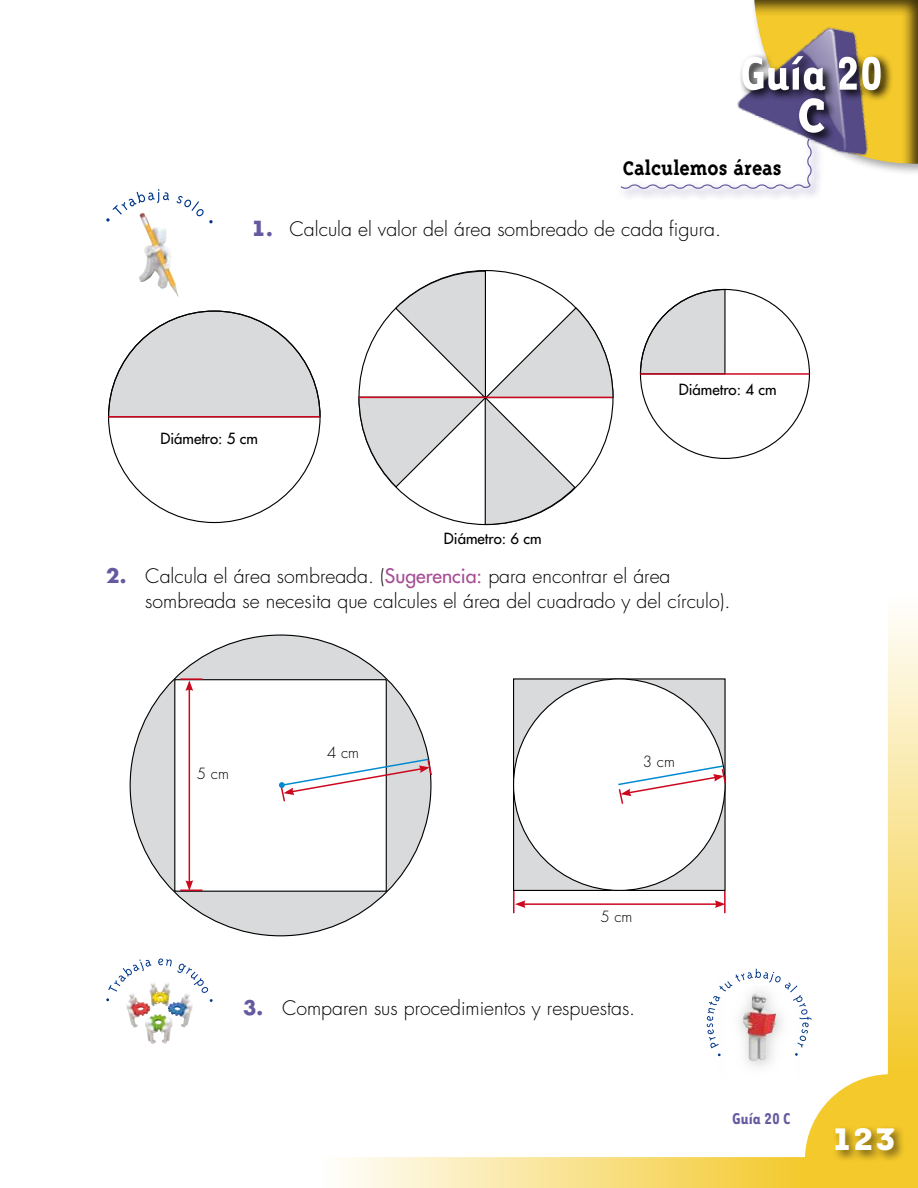
<style>
.page{position:relative;width:918px;height:1188px;background:#fff}
.page>*{position:absolute;margin:0;border:0;box-sizing:border-box;transform-origin:0 0}
.t1{font:700 54px "Tarzana Narrow";color:#fff}
.t2{font:800 54px "Triplex Serif";color:#fff}
.t3{font:700 36px "Tarzana Wide";color:#fff}
.t4{font:700 22.5px "Triplex Serif";color:#000}
.t5{font:300 19.5px/25.5px "Futura";color:#000}
.t6{font:700 18px "Tarzana Narrow";color:#655a9f}
.t7{font:15px "Futura";color:#000}
.t8{font:300 15px "Futura";color:#000}
.s1{font-family:"Tarzana Wide";font-weight:700;font-size:25.5px;color:#655a9f}
.s2{font-weight:700;color:#655a9f}
.s3{font-weight:400;color:#a64d94}
</style>
<div class="page">
<div style="left:618px;top:135px;width:206px;height:66px;background:#f2f2f7"></div>
<svg style="left:619px;top:0;width:299px;height:190px"></svg>
<svg style="left:738px;top:52px;width:155px;height:93px;background:#867974"></svg>
<img style="left:139px;top:222px;width:40px;height:75px">
<svg style="left:106px;top:189px;width:63px;height:33px"></svg>
<svg style="left:176px;top:196px;width:37px;height:28px"></svg>
<img style="left:126px;top:982px;width:59px;height:46px">
<svg style="left:108px;top:959px;width:44px;height:33px"></svg>
<svg style="left:158px;top:958px;width:51px;height:35px"></svg>
<svg style="left:639px;top:288px;width:87px;height:87px"></svg>
<hr style="left:640px;top:373px;width:170px;height:2px;background:#cd071e">
<svg style="left:108px;top:310px;width:211px;height:106px"></svg>
<hr style="left:108px;top:416px;width:212px;height:2px;background:#cd071e">
<svg style="left:358px;top:270px;width:256px;height:256px"></svg>
<hr style="left:358px;top:397px;width:254px;height:1px;background:#cd071e">
<div style="left:130px;top:635px;width:301px;height:301px;background:#d9dadb;border-radius:50%"></div>
<div style="left:175px;top:680px;width:211px;height:211px;background:#fff"></div>
<hr style="left:189px;top:689px;width:1px;height:194px;background:#cd071e">
<svg style="left:186px;top:680px;width:7px;height:11px"></svg>
<hr style="left:180px;top:678px;width:22px;height:2px;background:#cd071e">
<svg style="left:180px;top:880px;width:22px;height:11px"></svg>
<svg style="left:279px;top:617px;width:639px;height:571px"></svg>
<h1 class="t1" style="left:740px;top:40px;width:145px">Guía 20</h1>
<h1 class="t2" style="left:798px;top:84px;width:30px">C</h1>
<p class="t4" style="left:623px;top:156px;width:161px">Calculemos áreas</p>
<p class="t5" style="left:250px;top:216px;width:472px"><span class="s1">1</span><span class="s2">.</span> Calcula el valor del área sombreado de cada figura.</p>
<p class="t7" style="left:160px;top:429px;width:99px">Diámetro: 5 cm</p>
<p class="t7" style="left:679px;top:380px;width:99px">Diámetro: 4 cm</p>
<p class="t7" style="left:444px;top:529px;width:99px">Diámetro: 6 cm</p>
<p class="t5" style="left:145px;top:563px;width:587px;text-indent:-39px"><span class="s2">2.</span> Calcula el área sombreada. (<span class="s3">Sugerencia:</span> para encontrar el área sombreada se necesita que calcules el área del cuadrado y del círculo).</p>
<p class="t8" style="left:197px;top:764px;width:33px">5 cm</p>
<p class="t8" style="left:327px;top:743px;width:33px">4 cm</p>
<p class="t8" style="left:643px;top:753px;width:33px">3 cm</p>
<p class="t8" style="left:600px;top:907px;width:33px">5 cm</p>
<p class="t5" style="left:243px;top:995px;width:394px"><span class="s2">3.</span> Comparen sus procedimientos y respuestas.</p>
<p class="t6" style="left:732px;top:1107px;width:60px">Guía 20 C</p>
<h2 class="t3" style="left:830px;top:1115px;width:67px">123</h2>
</div>
